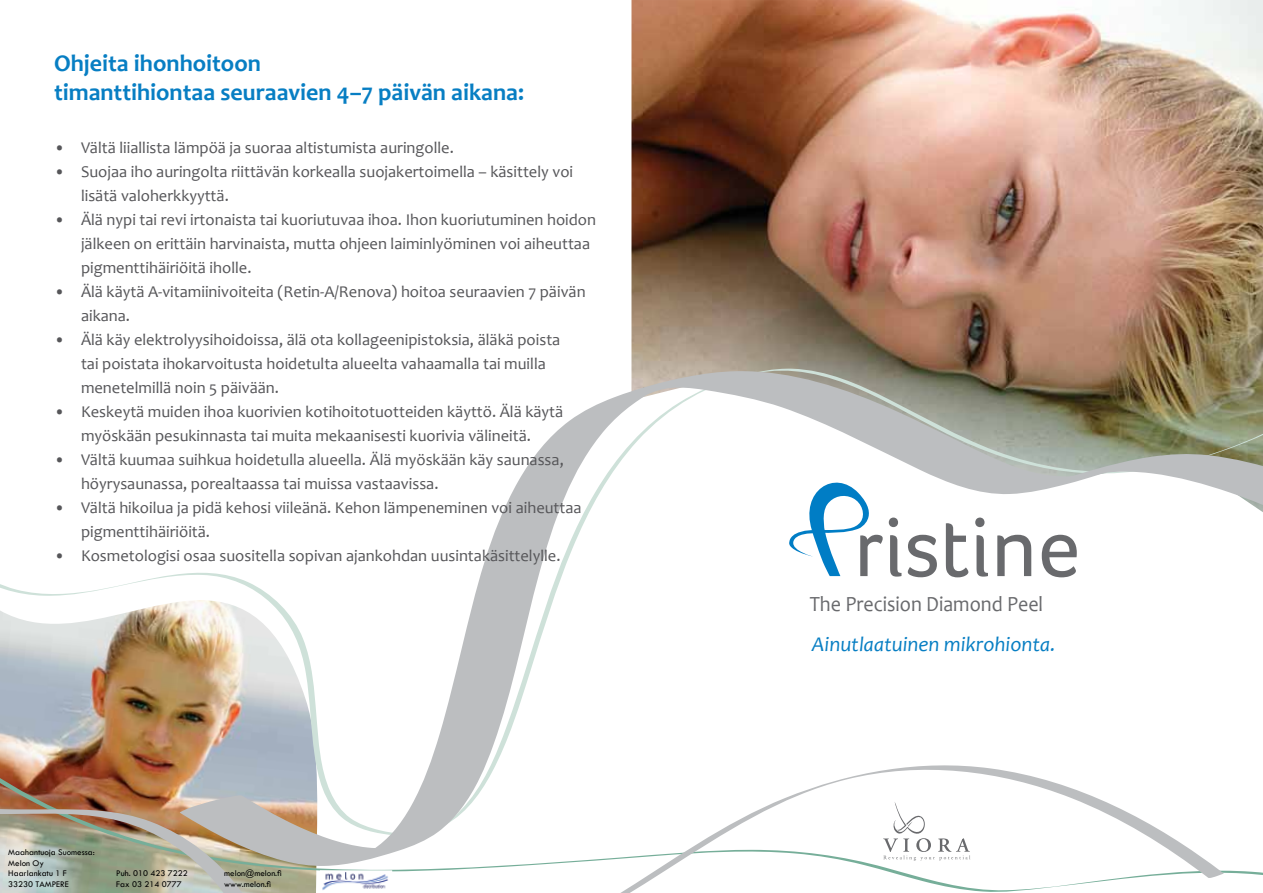
<style>
.page{position:relative;width:1263px;height:893px;background:#fff}
.page>*{position:absolute;margin:0;border:0;box-sizing:border-box;transform-origin:0 0}
.t1{font:700 24px/28.8px "Candara";color:#077ec3}
.t2{font:21.75px "Candara";color:#696a6d;scale:.92 1}
.t3{font:italic 21px "Candara";color:#077ec3}
.t4{font:16.5px/24px "Candara";color:#565659}
.t5{font:9px/10.8px "Tw Cen";color:#000}
</style>
<div class="page">
<img style="left:631px;top:0;width:632px;height:361px">
<svg style="left:631px;top:361px;width:632px;height:9px;background:#947f67"></svg>
<img style="left:0;top:574px;width:1224px;height:319px">
<svg style="left:179px;top:370px;width:1084px;height:496px"></svg>
<img style="left:320px;top:870px;width:72px;height:23px">
<h1 class="t1" style="left:54px;top:49px;width:472px">Ohjeita ihonhoitoon<br>timanttihiontaa seuraavien 4–7 päivän aikana:</h1>
<p class="t4" style="left:54px;top:135px;width:401px">• Vältä liiallista lämpöä ja suoraa altistumista auringolle.</p>
<p class="t4" style="left:81px;top:159px;width:494px;text-indent:-27px">• Suojaa iho auringolta riittävän korkealla suojakertoimella – käsittely voi lisätä valoherkkyyttä.</p>
<p class="t4" style="left:81px;top:208px;width:517px;text-indent:-27px">• Älä nypi tai revi irtonaista tai kuoriutuvaa ihoa. Ihon kuoriutuminen hoidon jälkeen on erittäin harvinaista, mutta ohjeen laiminlyöminen voi aiheuttaa pigmenttihäiriöitä iholle.</p>
<p class="t4" style="left:81px;top:280px;width:506px;text-indent:-27px">• Älä käytä A-vitamiinivoiteita (Retin-A/Renova) hoitoa seuraavien 7 päivän aikana.</p>
<p class="t4" style="left:81px;top:328px;width:481px;text-indent:-27px">• Älä käy elektrolyysihoidoissa, älä ota kollageenipistoksia, äläkä poista tai poistata ihokarvoitusta hoidetulta alueelta vahaamalla tai muilla menetelmillä noin 5 päivään.</p>
<p class="t4" style="left:54px;top:400px;width:511px;text-align:center">• Keskeytä muiden ihoa kuorivien kotihoitotuotteiden käyttö. Älä käytä myöskään pesukinnasta tai muita mekaanisesti kuorivia välineitä.</p>
<p class="t4" style="left:81px;top:448px;width:484px;text-indent:-27px">• Vältä kuumaa suihkua hoidetulla alueella. Älä myöskään käy saunassa, höyrysaunassa, porealtaassa tai muissa vastaavissa.</p>
<p class="t4" style="left:81px;top:496px;width:502px;text-indent:-27px">• Vältä hikoilua ja pidä kehosi viileänä. Kehon lämpeneminen voi aiheuttaa pigmenttihäiriöitä.</p>
<p class="t4" style="left:54px;top:544px;width:508px">• Kosmetologisi osaa suositella sopivan ajankohdan uusintakäsittelylle.</p>
<p class="t5" style="left:8px;top:846px;width:88px">Maahantuoja Suomessa:<br>Melon Oy<br>Haarlankatu 1 F</p>
<p class="t5" style="left:116px;top:868px;width:73px">Puh. 010 423 7222</p>
<p class="t5" style="left:224px;top:868px;width:59px">melon@melon.fi</p>
<p class="t5" style="left:8px;top:879px;width:62px">33230 TAMPERE</p>
<p class="t5" style="left:116px;top:879px;width:67px">Fax 03 214 0777</p>
<p class="t5" style="left:224px;top:879px;width:48px">www.melon.fi</p>
<h2 class="t2" style="left:810px;top:590px;width:255px">The Precision Diamond Peel</h2>
<p class="t3" style="left:812px;top:631px;width:245px">Ainutlaatuinen mikrohionta.</p>
</div>
